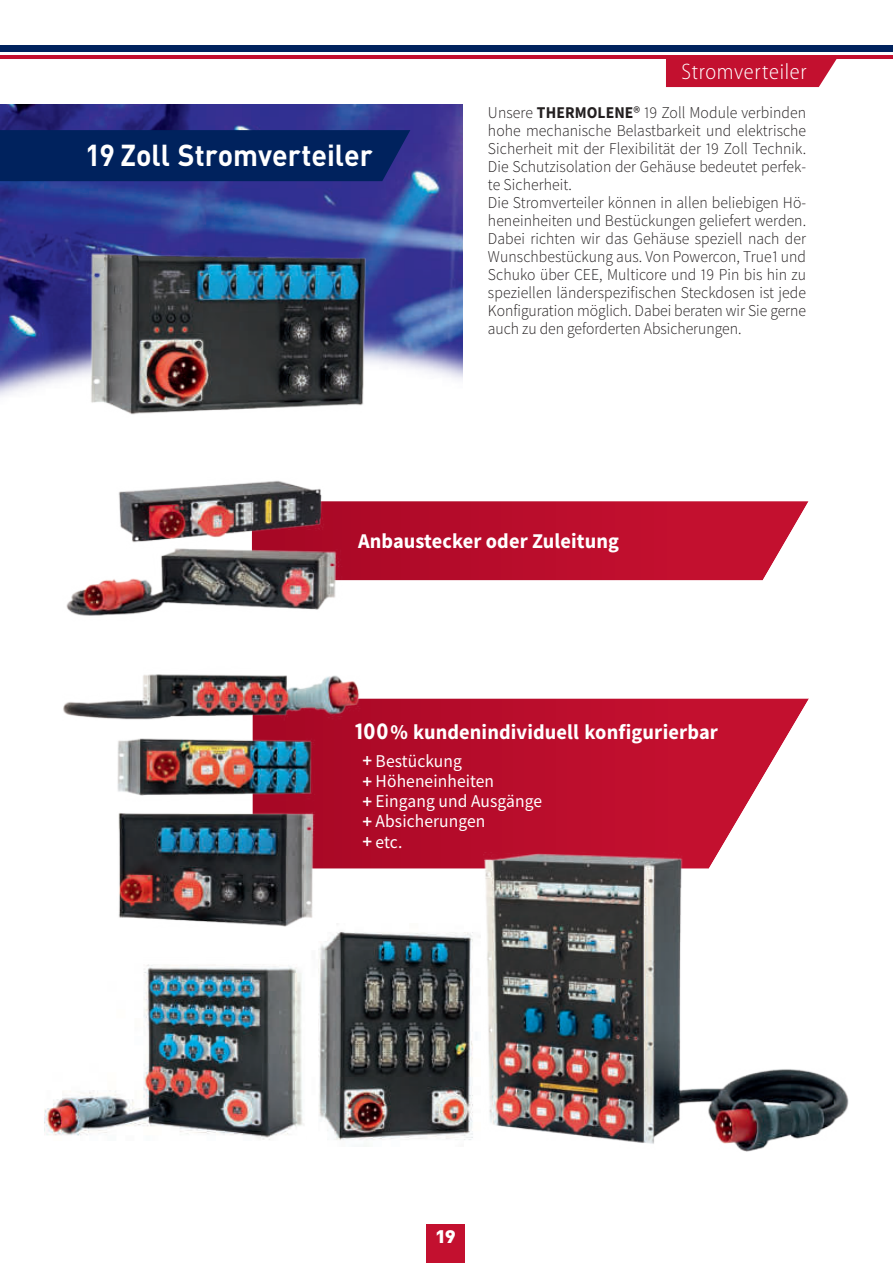
<style>
.page{position:relative;width:893px;height:1263px;background:#fff}
.page>*{position:absolute;margin:0;border:0;box-sizing:border-box;transform-origin:0 0}
.t1{font:700 29.85px "DIN";color:#fff;scale:.95 1}
.t2{font:300 semi-condensed 22.5px "Myriad Pro";letter-spacing:.03em;color:#fff}
.t3{font:700 21px "Source Sans Pro";letter-spacing:.005em;color:#fff}
.t4{font:18px/20.2px "Source Sans Pro";letter-spacing:.005em;color:#fff}
.t5{font:900 18px "DIN";color:#fff;scale:1.1 1}
.t6{font:300 16.5px/18px "Source Sans Pro";letter-spacing:.005em;color:#231f20;scale:.95 1}
.s1{font-weight:700}
.s2{font-weight:400}
.s3{font-size:24.3px}
.s4{font-weight:600;font-size:19.5px}
</style>
<div class="page">
<img style="left:0;top:105px;width:462px;height:185px">
<img style="left:0;top:290px;width:463px;height:106px">
<svg style="left:364px;top:698px;width:445px;height:171px;background:#c12642"></svg>
<svg style="left:364px;top:501px;width:445px;height:79px;background:#bf1b38"></svg>
<img style="left:340px;top:932px;width:133px;height:209px">
<img style="left:484px;top:852px;width:365px;height:300px">
<img style="left:45px;top:480px;width:319px;height:660px">
<img style="left:86px;top:250px;width:283px;height:165px">
<div style="left:426px;top:1224px;width:39px;height:39px;background:#c3102f"></div>
<div style="left:666px;top:59px;width:171px;height:28px;background:#c3102f"></div>
<div style="left:0;top:45px;width:893px;height:7px;background:#00225d"></div>
<hr style="left:0;top:56px;width:893px;height:3px;background:#c3102f">
<div style="left:0;top:130px;width:410px;height:51px;background:#00225d"></div>
<h1 class="t1" style="left:85px;top:144px;width:304px">19 Zoll Stromverteiler</h1>
<h2 class="t2" style="left:681px;top:58px;width:127px">Stromverteiler</h2>
<p class="t6" style="left:488px;top:105px;width:336px">Unsere <span class="s1">THERMOLENE</span><span class="s2">®</span> 19 Zoll Module verbinden hohe mechanische Belastbarkeit und elektrische Sicherheit mit der Flexibilität der 19 Zoll Technik.<br>Die Schutzisolation der Gehäuse bedeutet perfek&shy;te Sicherheit.<br>Die Stromverteiler können in allen beliebigen Hö&shy;heneinheiten und Bestückungen geliefert werden.<br>Dabei richten wir das Gehäuse speziell nach der Wunschbestückung aus. Von Powercon, True1 und Schuko über CEE, Multicore und 19 Pin bis hin zu speziellen länderspezifischen Steckdosen ist jede Konfiguration möglich. Dabei beraten wir Sie gerne auch zu den geforderten Absicherungen.</p>
<p class="t3" style="left:358px;top:533px;width:263px">Anbaustecker oder Zuleitung</p>
<p class="t3" style="left:355px;top:724px;width:365px"><span class="s3">100</span>% kundenindividuell konfigurierbar</p>
<p class="t4" style="left:362px;top:751px;width:181px"><span class="s4">+</span> Bestückung<br><span class="s4">+</span> Höheneinheiten<br><span class="s4">+</span> Eingang und Ausgänge <span class="s4">+</span> Absicherungen<br><span class="s4">+</span> etc.</p>
<p class="t5" style="left:435px;top:1226px;width:20px">19</p>
</div>
